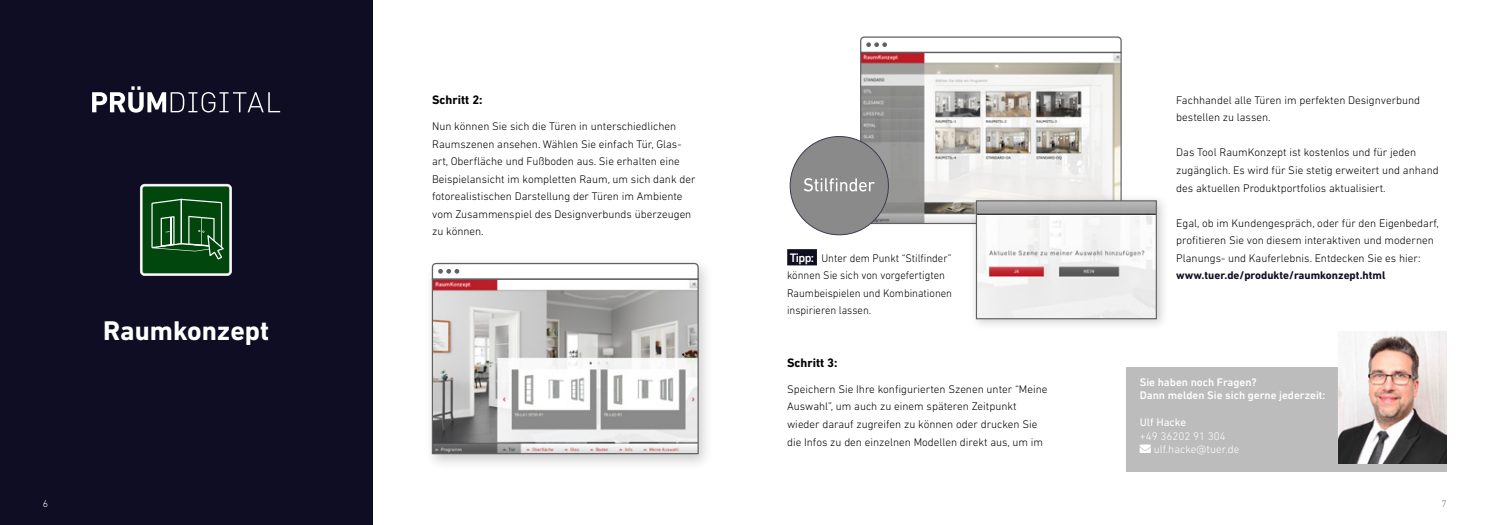
<style>
.page{position:relative;width:1489px;height:525px;background:#fff}
.page>*{position:absolute;margin:0;border:0;box-sizing:border-box;transform-origin:0 0}
.t1{font:700 27.5px "DIN Next LT Pro";color:#fff}
.t2{font:700 12.5px "DIN Next LT Pro";color:#000}
.t3{font:500 12.5px "DIN Next LT Pro";color:#fff}
.t4{font:300 11.25px/17.5px "DIN Next LT Pro";color:#000}
.t5{font:300 11.25px/17.5px "DIN Next LT Pro";color:#000;scale:.95 1}
.t6{font:500 11.25px/13.5px "DIN Next LT Pro";color:#fff}
.t7{font:700 11.25px "DIN Next LT Pro";color:#0e0d23}
.t8{font:300 11.25px "DIN Next LT Pro";color:#fff}
.t9{font:11.25px "DIN Next LT Pro";color:#fff}
.t10{font:300 10px "DIN Next LT Pro";color:#fff}
.t11{font:300 10px "DIN Next LT Pro";color:#7e7f84}
</style>
<div class="page">
<div style="left:0;top:0;width:372px;height:524px;background:#0e0d23"></div>
<svg style="left:860px;top:36px;width:262px;height:15px"></svg>
<svg style="left:859px;top:51px;width:263px;height:173px"></svg>
<div style="left:424px;top:256px;width:290px;height:214px;background:#000;opacity:.2"></div>
<svg style="left:431px;top:262px;width:268px;height:16px"></svg>
<svg style="left:431px;top:278px;width:268px;height:176px"></svg>
<div style="left:790px;top:136px;width:98px;height:99px;background:#8a8a8a;border-radius:50%"></div>
<div style="left:787px;top:249px;width:29px;height:16px;background:#0e0d23"></div>
<div style="left:969px;top:193px;width:199px;height:138px;background:#000;opacity:.2"></div>
<svg style="left:975px;top:199px;width:182px;height:121px"></svg>
<svg style="left:804px;top:178px;width:70px;height:13px"></svg>
<svg style="left:92px;top:86px;width:188px;height:27px"></svg>
<svg style="left:140px;top:184px;width:92px;height:92px;background:#2d6637"></svg>
<div style="left:1125px;top:366px;width:321px;height:105px;background:#bdbcbc"></div>
<img style="left:1338px;top:331px;width:108px;height:132px">
<h1 class="t1" style="left:103px;top:315px;width:168px">Raumkonzept</h1>
<p class="t2" style="left:432px;top:92px;width:52px">Schritt 2:</p>
<p class="t4" style="left:432px;top:117px;width:265px">Nun können Sie sich die Türen in unterschiedlichen Raumszenen ansehen. Wählen Sie einfach Tür, Glas&shy;art, Oberfläche und Fußboden aus. Sie erhalten eine Beispielansicht im kompletten Raum, um sich dank der fotorealistischen Darstellung der Türen im Ambiente vom Zusammenspiel des Designverbunds überzeugen zu können.</p>
<p class="t3" style="left:789px;top:250px;width:26px">Tipp:</p>
<p class="t5" style="left:787px;top:249px;width:175px;text-indent:34px">Unter dem Punkt “Stilfinder” können Sie sich von vorgefertigten<br>Raumbeispielen und Kombinationen inspirieren lassen.</p>
<p class="t4" style="left:1176px;top:91px;width:245px">Fachhandel alle Türen im perfekten Designverbund bestellen zu lassen.</p>
<p class="t4" style="left:1176px;top:144px;width:264px">Das Tool RaumKonzept ist kostenlos und für jeden zugänglich. Es wird für Sie stetig erweitert und anhand des aktuellen Produktportfolios aktualisiert.</p>
<p class="t4" style="left:1176px;top:214px;width:264px">Egal, ob im Kundengespräch, oder für den Eigenbedarf, profitieren Sie von diesem interaktiven und modernen<br>Planungs- und Kauferlebnis. Entdecken Sie es hier:</p>
<p class="t7" style="left:1176px;top:268px;width:211px">www.tuer.de/produkte/raumkonzept.html</p>
<p class="t2" style="left:787px;top:355px;width:52px">Schritt 3:</p>
<p class="t4" style="left:787px;top:380px;width:262px">Speichern Sie Ihre konfigurierten Szenen unter “Meine Auswahl”, um auch zu einem späteren Zeitpunkt wieder darauf zugreifen zu können oder drucken Sie die Infos zu den einzelnen Modellen direkt aus, um im</p>
<p class="t6" style="left:1139px;top:375px;width:187px">Sie haben noch Fragen?<br>Dann melden Sie sich gerne jederzeit:</p>
<p class="t9" style="left:1139px;top:416px;width:48px">Ulf Hacke</p>
<p class="t8" style="left:1139px;top:429px;width:88px">+49 36202 91 304</p>
<p class="t8" style="left:1139px;top:443px;width:101px">■❖●□ ulf.hacke@tuer.de</p>
<p class="t10" style="left:43px;top:497px;width:7px">6</p>
<p class="t11" style="left:1441px;top:497px;width:7px">7</p>
</div>
